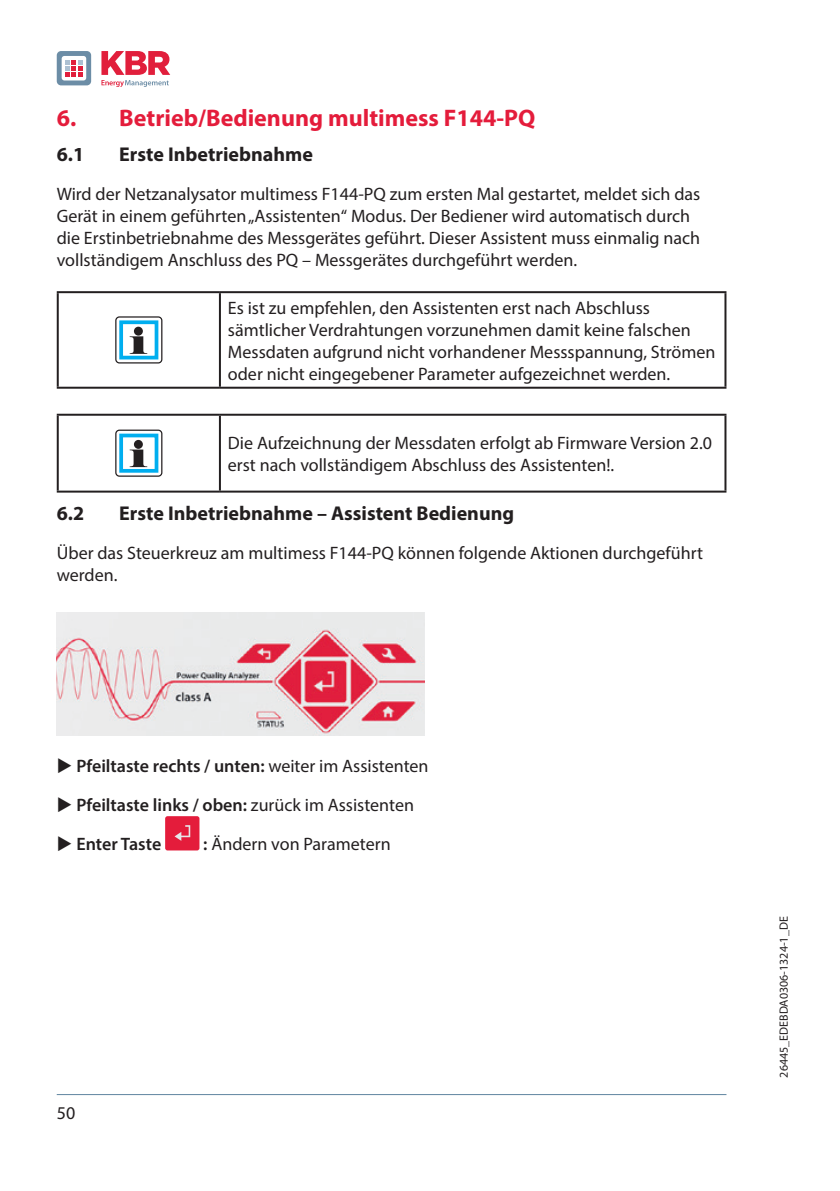
<style>
.page{position:relative;width:840px;height:1191px;background:#fff}
.page>*{position:absolute;margin:0;border:0;box-sizing:border-box;transform-origin:0 0}
.Subline_12pt_rot{font:700 24px "Myriad Pro";color:#e41c3b}
.Subline_10pt_mit_Kapitel-Nr{font:700 20px "Myriad Pro";color:#231f20}
.Copytext_ohne_Einzug{font:18px/22px "Myriad Pro";color:#231f20}
.Copytext_ohne_Einzug-2{font:600 18px "Myriad Pro";color:#231f20}
.t1{font:12px "Myriad Pro";color:#231f20}
.s1{font-weight:400}
.s2{font-weight:600}
</style>
<div class="page">
<hr style="left:57px;top:1094px;width:669px;height:1px;background:#6085a0">
<svg style="left:57px;top:51px;width:34px;height:34px"></svg>
<svg style="left:101px;top:51px;width:69px;height:36px"></svg>
<hr style="left:57px;top:291px;width:163px;height:2px;background:#231f20">
<hr style="left:57px;top:293px;width:2px;height:94px;background:#231f20">
<hr style="left:220px;top:291px;width:506px;height:2px;background:#231f20">
<hr style="left:219px;top:293px;width:2px;height:94px;background:#231f20">
<hr style="left:724px;top:293px;width:2px;height:94px;background:#231f20">
<hr style="left:57px;top:387px;width:163px;height:2px;background:#231f20">
<hr style="left:220px;top:387px;width:506px;height:2px;background:#231f20">
<div style="left:115px;top:316px;width:47px;height:47px;border:1px solid #231f20;border-radius:4px"></div>
<svg style="left:130px;top:336px;width:17px;height:18px"></svg>
<div style="left:134px;top:327px;width:9px;height:9px;background:#231f20;border-radius:50%"></div>
<div style="left:119px;top:320px;width:39px;height:39px;border:4px solid #00aeef"></div>
<hr style="left:57px;top:414px;width:163px;height:2px;background:#231f20">
<hr style="left:57px;top:416px;width:2px;height:74px;background:#231f20">
<hr style="left:220px;top:414px;width:506px;height:2px;background:#231f20">
<hr style="left:219px;top:416px;width:2px;height:74px;background:#231f20">
<hr style="left:724px;top:416px;width:2px;height:74px;background:#231f20">
<hr style="left:57px;top:490px;width:163px;height:2px;background:#231f20">
<hr style="left:220px;top:490px;width:506px;height:2px;background:#231f20">
<div style="left:115px;top:429px;width:47px;height:48px;border:1px solid #231f20;border-radius:4px"></div>
<svg style="left:130px;top:449px;width:17px;height:18px"></svg>
<div style="left:134px;top:440px;width:9px;height:9px;background:#231f20;border-radius:50%"></div>
<div style="left:119px;top:433px;width:39px;height:40px;border:4px solid #00aeef"></div>
<img style="left:57px;top:612px;width:367px;height:124px">
<div style="left:165px;top:816px;width:34px;height:34px;background:#e41c3b;border-radius:2px"></div>
<svg style="left:174px;top:825px;width:16px;height:16px"></svg>
<p class="Subline_12pt_rot" style="left:57px;top:102px;width:480px">6. Betrieb/Bedienung multimess F144-PQ</p>
<p class="Subline_10pt_mit_Kapitel-Nr" style="left:57px;top:141px;width:29px">6.1</p>
<p class="Subline_10pt_mit_Kapitel-Nr" style="left:119px;top:141px;width:195px">Erste Inbetriebnahme</p>
<p class="Copytext_ohne_Einzug" style="left:57px;top:183px;width:644px">Wird der Netzanalysator multimess F144-PQ zum ersten Mal gestartet, meldet sich das Gerät in einem geführten „Assistenten“ Modus. Der Bediener wird automatisch durch die Erstinbetriebnahme des Messgerätes geführt. Dieser Assistent muss einmalig nach vollständigem Anschluss des PQ – Messgerätes durchgeführt werden.</p>
<p class="Copytext_ohne_Einzug" style="left:228px;top:296px;width:488px">Es ist zu empfehlen, den Assistenten erst nach Abschluss sämtlicher Verdrahtungen vorzunehmen damit keine falschen Messdaten aufgrund nicht vorhandener Messspannung, Strömen oder nicht eingegebener Parameter aufgezeichnet werden.</p>
<p class="Copytext_ohne_Einzug" style="left:228px;top:431px;width:485px">Die Aufzeichnung der Messdaten erfolgt ab Firmware Version 2.0 erst nach vollständigem Abschluss des Assistenten!.</p>
<p class="Subline_10pt_mit_Kapitel-Nr" style="left:57px;top:500px;width:29px">6.2</p>
<p class="Subline_10pt_mit_Kapitel-Nr" style="left:119px;top:500px;width:396px">Erste Inbetriebnahme – Assistent Bedienung</p>
<p class="Copytext_ohne_Einzug" style="left:57px;top:541px;width:647px">Über das Steuerkreuz am multimess F144-PQ können folgende Aktionen durchgeführt werden.</p>
<p class="Copytext_ohne_Einzug-2" style="left:57px;top:755px;width:373px">◆ Pfeiltaste rechts / unten: <span class="s1">weiter im Assistenten</span></p>
<p class="Copytext_ohne_Einzug-2" style="left:57px;top:794px;width:358px">◆ Pfeiltaste links / oben: <span class="s1">zurück im Assistenten</span></p>
<p class="Copytext_ohne_Einzug-2" style="left:57px;top:833px;width:106px">◆ Enter Taste</p>
<p class="Copytext_ohne_Einzug" style="left:203px;top:833px;width:189px"><span class="s2">:</span> Ändern von Parametern</p>
<p class="Copytext_ohne_Einzug" style="left:57px;top:1102px;width:20px">50</p>
<p class="t1" style="left:775px;top:1077px;width:162px;rotate:-90deg">26445_EDEBDA0306-1324-1_DE</p>
</div>
